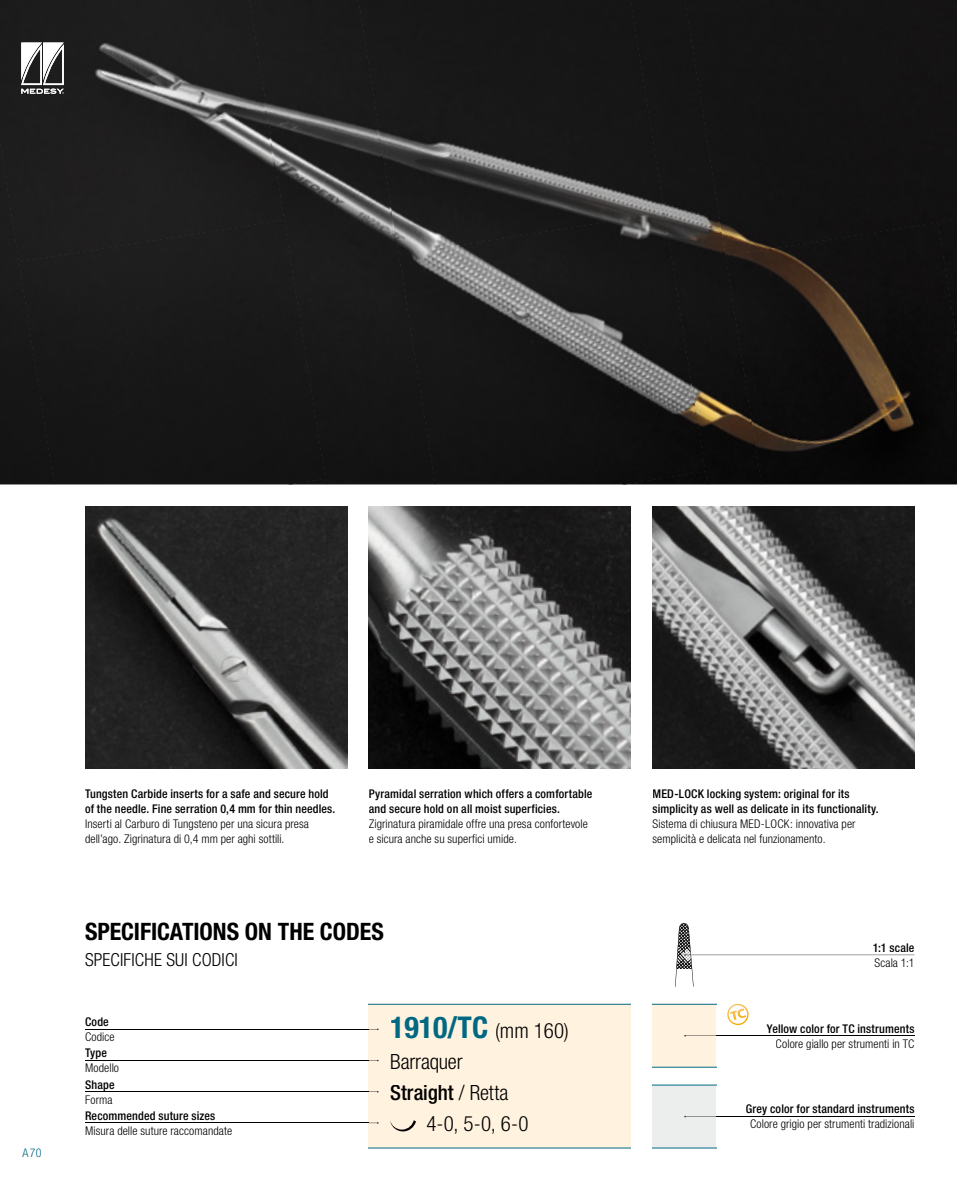
<style>
.page{position:relative;width:957px;height:1191px;background:#fff}
.page>*{position:absolute;margin:0;border:0;box-sizing:border-box;transform-origin:0 0}
.t1{font:700 condensed 30px "Helvetica Neue LT Pro";color:#006883}
.t2{font:700 condensed 24px "Helvetica Neue LT Pro";color:#000}
.t3{font:300 condensed 21px "Helvetica Neue LT Pro";letter-spacing:-.01em;color:#000}
.t4{font:500 condensed 21px "Helvetica Neue LT Pro";color:#000}
.t5{font:300 condensed 18px "Helvetica Neue LT Pro";letter-spacing:.01em;color:#000}
.t6{font:300 condensed 12px/15px "Helvetica Neue LT Pro";letter-spacing:.005em;color:#000}
.t7{font:500 condensed 12px/15px "Helvetica Neue LT Pro";letter-spacing:.015em;color:#000}
.t8{font:300 condensed 12px "Helvetica Neue LT Pro";color:#006883}
.s1{font-weight:300;font-size:21px;color:#000}
.s2{font-weight:300}
</style>
<div class="page">
<img style="left:0;top:0;width:249px;height:219px">
<img style="left:249px;top:0;width:149px;height:484px">
<img style="left:358px;top:0;width:272px;height:255px">
<img style="left:630px;top:0;width:95px;height:484px">
<img style="left:0;top:141px;width:54px;height:343px">
<div style="left:685px;top:0;width:272px;height:256px;background:#141414"></div>
<div style="left:19px;top:219px;width:306px;height:265px;background:#191818"></div>
<img style="left:398px;top:212px;width:308px;height:272px">
<img style="left:725px;top:222px;width:232px;height:262px">
<div style="left:937px;top:219px;width:20px;height:125px;background:#100f10"></div>
<img style="left:287px;top:478px;width:39px;height:6px">
<img style="left:621px;top:471px;width:87px;height:13px">
<img style="left:652px;top:506px;width:262px;height:262px">
<img style="left:85px;top:506px;width:262px;height:262px">
<img style="left:369px;top:506px;width:262px;height:262px">
<svg style="left:727px;top:1003px;width:22px;height:22px"></svg>
<svg style="left:21px;top:43px;width:43px;height:51px"></svg>
<hr style="left:85px;top:1029px;width:284px;height:1px;background:#000">
<hr style="left:85px;top:1060px;width:284px;height:1px;background:#000">
<hr style="left:716px;top:1035px;width:198px;height:1px;background:#000">
<div style="left:652px;top:1003px;width:64px;height:64px;background:#fff2df"></div>
<svg style="left:675px;top:923px;width:239px;height:63px"></svg>
<hr style="left:85px;top:1091px;width:284px;height:1px;background:#000">
<hr style="left:85px;top:1122px;width:284px;height:1px;background:#000">
<div style="left:369px;top:1003px;width:262px;height:145px;background:#fff2df"></div>
<hr style="left:716px;top:1116px;width:198px;height:1px;background:#000">
<div style="left:652px;top:1084px;width:64px;height:64px;background:#eceded"></div>
<p class="t8" style="left:22px;top:1145px;width:21px">A 70</p>
<p class="t7" style="left:85px;top:786px;width:252px">Tungsten Carbide inserts for a safe and secure hold of the needle. Fine serration 0,4 mm for thin needles.</p>
<p class="t6" style="left:85px;top:816px;width:225px">Inserti al Carburo di Tungsteno per una sicura presa dell’ago. Zigrinatura di 0,4 mm per aghi sottili.</p>
<p class="t7" style="left:369px;top:786px;width:225px">Pyramidal serration which offers a comfortable and secure hold on all moist superficies.</p>
<p class="t6" style="left:369px;top:816px;width:220px">Zigrinatura piramidale offre una presa confortevole e sicura anche su superfici umide.</p>
<h2 class="t2" style="left:85px;top:917px;width:300px">SPECIFICATIONS ON THE CODES</h2>
<h3 class="t5" style="left:85px;top:949px;width:154px">SPECIFICHE SUI CODICI</h3>
<p class="t7" style="left:85px;top:1014px;width:25px">Code</p>
<p class="t6" style="left:85px;top:1029px;width:31px">Codice</p>
<p class="t7" style="left:85px;top:1045px;width:23px">Type</p>
<p class="t6" style="left:85px;top:1060px;width:36px">Modello</p>
<p class="t7" style="left:85px;top:1076px;width:31px">Shape</p>
<p class="t6" style="left:85px;top:1091px;width:29px">Forma</p>
<p class="t7" style="left:85px;top:1107px;width:132px">Recommended suture sizes</p>
<p class="t6" style="left:85px;top:1122px;width:149px">Misura delle suture raccomandate</p>
<h1 class="t1" style="left:390px;top:1009px;width:180px">1910/TC <span class="s1">(mm 160)</span></h1>
<h3 class="t3" style="left:390px;top:1049px;width:74px">Barraquer</h3>
<h3 class="t4" style="left:390px;top:1080px;width:120px">Straight <span class="s2">/ Retta</span></h3>
<h3 class="t3" style="left:426px;top:1112px;width:103px">4-0, 5-0, 6-0</h3>
<p class="t7" style="left:652px;top:786px;width:228px">MED-LOCK locking system: original for its simplicity as well as delicate in its functionality.</p>
<p class="t6" style="left:652px;top:816px;width:205px">Sistema di chiusura MED-LOCK: innovativa per semplicità e delicata nel funzionamento.</p>
<p class="t7" style="left:872px;top:939px;width:43px">1:1 scale</p>
<p class="t6" style="left:874px;top:955px;width:42px">Scala 1:1</p>
<p class="t7" style="left:767px;top:1020px;width:149px">Yellow color for TC instruments</p>
<p class="t6" style="left:775px;top:1035px;width:140px">Colore giallo per strumenti in TC</p>
<p class="t7" style="left:746px;top:1101px;width:170px">Grey color for standard instruments</p>
<p class="t6" style="left:750px;top:1116px;width:166px">Colore grigio per strumenti tradizionali</p>
</div>
